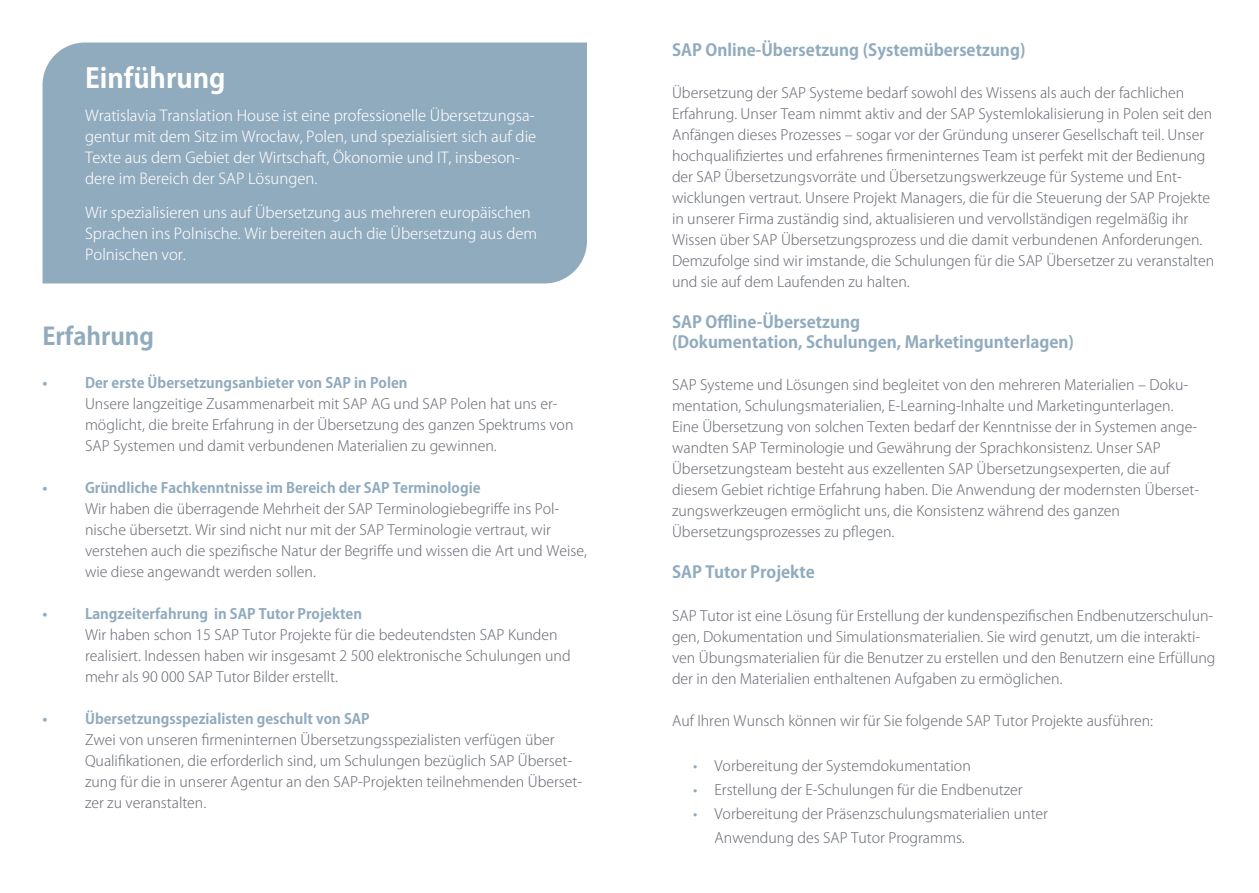
<style>
.page{position:relative;width:1259px;height:893px;background:#fff}
.page>*{position:absolute;margin:0;border:0;box-sizing:border-box;transform-origin:0 0}
.t1{font:700 27px "Koz Go Pro";color:#fff}
.t2{font:700 24px "Koz Go Pro";color:#90aabe}
.t3{font:700 16.5px/19.8px "Koz Go Pro";color:#90aabe}
.t4{font:300 15px/21px "Koz Go Pro";color:#fff}
.t5{font:300 14.25px/21px "Koz Go Pro";color:#6d7179}
.t6{font:700 14.25px "Koz Go Pro";color:#90aabe}
.s1{font-weight:400;color:#90aabe}
</style>
<div class="page">
<div style="left:43px;top:43px;width:544px;height:240px;background:#90aabe"></div>
<h1 class="t1" style="left:85px;top:60px;width:142px">Einführung</h1>
<p class="t4" style="left:85px;top:105px;width:453px">Wratislavia Translation House ist eine professionelle Übersetzungsa&shy;gentur mit dem Sitz im Wrocław, Polen, und spezialisiert sich auf die Texte aus dem Gebiet der Wirtschaft, Ökonomie und IT, insbeson&shy;dere im Bereich der SAP Lösungen.</p>
<p class="t4" style="left:85px;top:202px;width:453px">Wir spezialisieren uns auf Übersetzung aus mehreren europäischen<br>Sprachen ins Polnische. Wir bereiten auch die Übersetzung aus dem<br>Polnischen vor.</p>
<h2 class="t2" style="left:43px;top:321px;width:113px">Erfahrung</h2>
<p class="t6" style="left:43px;top:373px;width:7px">•</p>
<p class="t6" style="left:85px;top:373px;width:324px">Der erste Übersetzungsanbieter von SAP in Polen</p>
<p class="t5" style="left:85px;top:393px;width:490px">Unsere langzeitige Zusammenarbeit mit SAP AG und SAP Polen hat uns er&shy;möglicht, die breite Erfahrung in der Übersetzung des ganzen Spektrums von<br>SAP Systemen und damit verbundenen Materialien zu gewinnen.</p>
<p class="t6" style="left:43px;top:478px;width:7px">•</p>
<p class="t6" style="left:85px;top:478px;width:397px">Gründliche Fachkenntnisse im Bereich der SAP Terminologie</p>
<p class="t5" style="left:85px;top:498px;width:503px">Wir haben die überragende Mehrheit der SAP Terminologiebegriffe ins Pol&shy;nische übersetzt. Wir sind nicht nur mit der SAP Terminologie vertraut, wir verstehen auch die spezifische Natur der Begriffe und wissen die Art und Weise, wie diese angewandt werden sollen.</p>
<p class="t6" style="left:43px;top:605px;width:7px">•</p>
<p class="t6" style="left:85px;top:605px;width:278px">Langzeiterfahrung in SAP Tutor Projekten</p>
<p class="t5" style="left:85px;top:624px;width:487px">Wir haben schon 15 SAP Tutor Projekte für die bedeutendsten SAP Kunden realisiert. Indessen haben wir insgesamt 2 500 elektronische Schulungen und mehr als 90 000 SAP Tutor Bilder erstellt.</p>
<p class="t6" style="left:43px;top:710px;width:7px">•</p>
<p class="t6" style="left:85px;top:710px;width:286px">Übersetzungsspezialisten geschult von SAP</p>
<p class="t5" style="left:85px;top:730px;width:499px">Zwei von unseren firmeninternen Übersetzungsspezialisten verfügen über Qualifikationen, die erforderlich sind, um Schulungen bezüglich SAP Überset&shy;zung für die in unserer Agentur an den SAP-Projekten teilnehmenden Überset&shy;zer zu veranstalten.</p>
<p class="t3" style="left:672px;top:41px;width:355px">SAP Online-Übersetzung (Systemübersetzung)</p>
<p class="t5" style="left:672px;top:82px;width:544px">Übersetzung der SAP Systeme bedarf sowohl des Wissens als auch der fachlichen Erfahrung. Unser Team nimmt aktiv and der SAP Systemlokalisierung in Polen seit den Anfängen dieses Prozesses – sogar vor der Gründung unserer Gesellschaft teil. Unser hochqualifiziertes und erfahrenes firmeninternes Team ist perfekt mit der Bedienung der SAP Übersetzungsvorräte und Übersetzungswerkzeuge für Systeme und Ent&shy;wicklungen vertraut. Unsere Projekt Managers, die für die Steuerung der SAP Projekte in unserer Firma zuständig sind, aktualisieren und vervollständigen regelmäßig ihr Wissen über SAP Übersetzungsprozess und die damit verbundenen Anforderungen.<br>Demzufolge sind wir imstande, die Schulungen für die SAP Übersetzer zu veranstalten und sie auf dem Laufenden zu halten.</p>
<p class="t3" style="left:672px;top:313px;width:403px">SAP Offline-Übersetzung<br>(Dokumentation, Schulungen, Marketingunterlagen)</p>
<p class="t5" style="left:672px;top:375px;width:528px">SAP Systeme und Lösungen sind begleitet von den mehreren Materialien – Doku&shy;mentation, Schulungsmaterialien, E-Learning-Inhalte und Marketingunterlagen.<br>Eine Übersetzung von solchen Texten bedarf der Kenntnisse der in Systemen ange&shy;wandten SAP Terminologie und Gewährung der Sprachkonsistenz. Unser SAP Übersetzungsteam besteht aus exzellenten SAP Übersetzungsexperten, die auf diesem Gebiet richtige Erfahrung haben. Die Anwendung der modernsten Überset&shy;zungswerkzeugen ermöglicht uns, die Konsistenz während des ganzen Übersetzungsprozesses zu pflegen.</p>
<p class="t3" style="left:672px;top:563px;width:144px">SAP Tutor Projekte</p>
<p class="t5" style="left:672px;top:605px;width:545px">SAP Tutor ist eine Lösung für Erstellung der kundenspezifischen Endbenutzerschulun&shy;gen, Dokumentation und Simulationsmaterialien. Sie wird genutzt, um die interakti&shy;ven Übungsmaterialien für die Benutzer zu erstellen und den Benutzern eine Erfüllung der in den Materialien enthaltenen Aufgaben zu ermöglichen.</p>
<p class="t5" style="left:672px;top:710px;width:482px">Auf Ihren Wunsch können wir für Sie folgende SAP Tutor Projekte ausführen:</p>
<p class="t5" style="left:693px;top:755px;width:279px"><span class="s1">•</span> Vorbereitung der Systemdokumentation</p>
<p class="t5" style="left:693px;top:779px;width:331px"><span class="s1">•</span> Erstellung der E-Schulungen für die Endbenutzer</p>
<p class="t5" style="left:714px;top:801px;width:335px;line-height:24px;text-indent:-21px"><span class="s1">•</span> Vorbereitung der Präsenzschulungsmaterialien unter<br>Anwendung des SAP Tutor Programms.</p>
</div>
